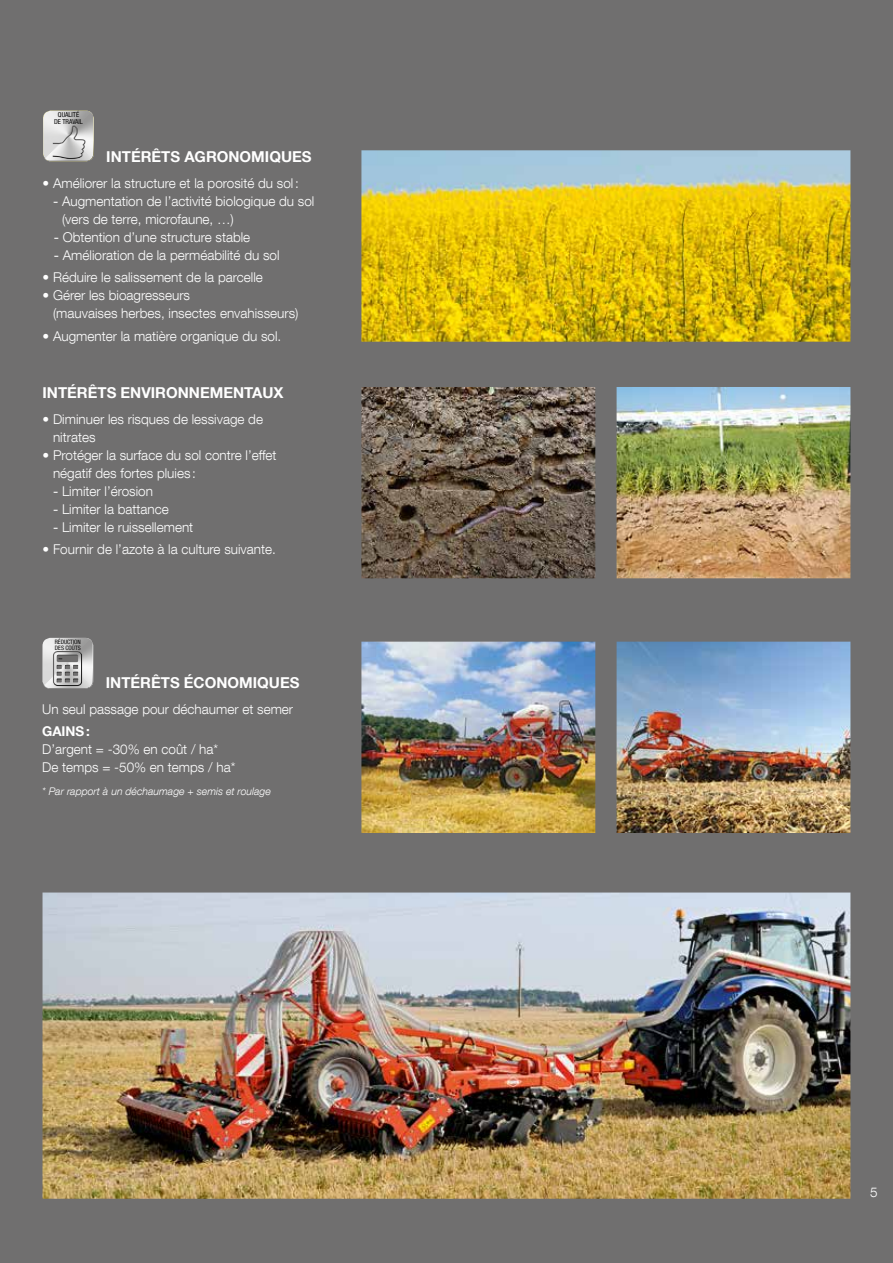
<style>
.page{position:relative;width:893px;height:1263px;background:#fff}
.page>*{position:absolute;margin:0;border:0;box-sizing:border-box;transform-origin:0 0}
.t1{font:700 15px "Helvetica Neue LT Com";color:#fff}
.t2{font:300 13.5px/18px "Helvetica Neue LT Com";color:#fff}
.t3{font:700 13.5px "Helvetica Neue LT Com";color:#fff}
.t4{font:italic 300 10.5px "Helvetica Neue LT Com";color:#fff}
.t5{font:condensed 6.75px/6.8px "Helvetica Neue LT Com";color:#000;text-align:center}
.t6{font:condensed 6px/6px "Helvetica Neue LT Com";color:#000}
.s1{font-weight:400}
</style>
<div class="page">
<img style="left:0;top:0;width:893px;height:1263px">
<p class="t5" style="left:54px;top:111px;width:30px">QUALITÉ<br>DE TRAVAIL</p>
<p class="t1" style="left:106px;top:147px;width:207px">INTÉRÊTS AGRONOMIQUES</p>
<p class="t2" style="left:43px;top:174px;width:258px">• Améliorer la structure et la porosité du sol:</p>
<p class="t2" style="left:62px;top:192px;width:254px;text-indent:-9px"><span class="s1">-</span> Augmentation de l’activité biologique du sol (vers de terre, microfaune, …)</p>
<p class="t2" style="left:54px;top:228px;width:198px"><span class="s1">-</span> Obtention d’une structure stable</p>
<p class="t2" style="left:54px;top:246px;width:227px"><span class="s1">-</span> Amélioration de la perméabilité du sol</p>
<p class="t2" style="left:43px;top:268px;width:222px">• Réduire le salissement de la parcelle</p>
<p class="t2" style="left:53px;top:286px;width:247px;text-indent:-11px">• Gérer les bioagresseurs<br>(mauvaises herbes, insectes envahisseurs)</p>
<p class="t2" style="left:43px;top:327px;width:240px">• Augmenter la matière organique du sol.</p>
<p class="t1" style="left:43px;top:383px;width:243px">INTÉRÊTS ENVIRONNEMENTAUX</p>
<p class="t2" style="left:53px;top:410px;width:212px;text-indent:-11px">• Diminuer les risques de lessivage de nitrates</p>
<p class="t2" style="left:53px;top:446px;width:225px;text-indent:-11px">• Protéger la surface du sol contre l’effet négatif des fortes pluies :</p>
<p class="t2" style="left:53px;top:482px;width:102px"><span class="s1">-</span> Limiter l’érosion</p>
<p class="t2" style="left:53px;top:500px;width:117px"><span class="s1">-</span> Limiter la battance</p>
<p class="t2" style="left:53px;top:518px;width:142px"><span class="s1">-</span> Limiter le ruissellement</p>
<p class="t2" style="left:43px;top:540px;width:235px">• Fournir de l’azote à la culture suivante.</p>
<p class="t6" style="left:55px;top:638px;width:28px">RÉDUCTION<br>DES COÛTS</p>
<p class="t1" style="left:106px;top:673px;width:195px">INTÉRÊTS ÉCONOMIQUES</p>
<p class="t2" style="left:42px;top:700px;width:253px">Un seul passage pour déchaumer et semer</p>
<p class="t3" style="left:42px;top:723px;width:49px">GAINS:</p>
<p class="t2" style="left:42px;top:740px;width:195px">D’argent = -30% en coût / ha*<br>De temps = -50% en temps / ha*</p>
<p class="t4" style="left:42px;top:785px;width:230px">* Par rapport à un déchaumage + semis et roulage</p>
<p class="t2" style="left:870px;top:1183px;width:9px">5</p>
</div>
